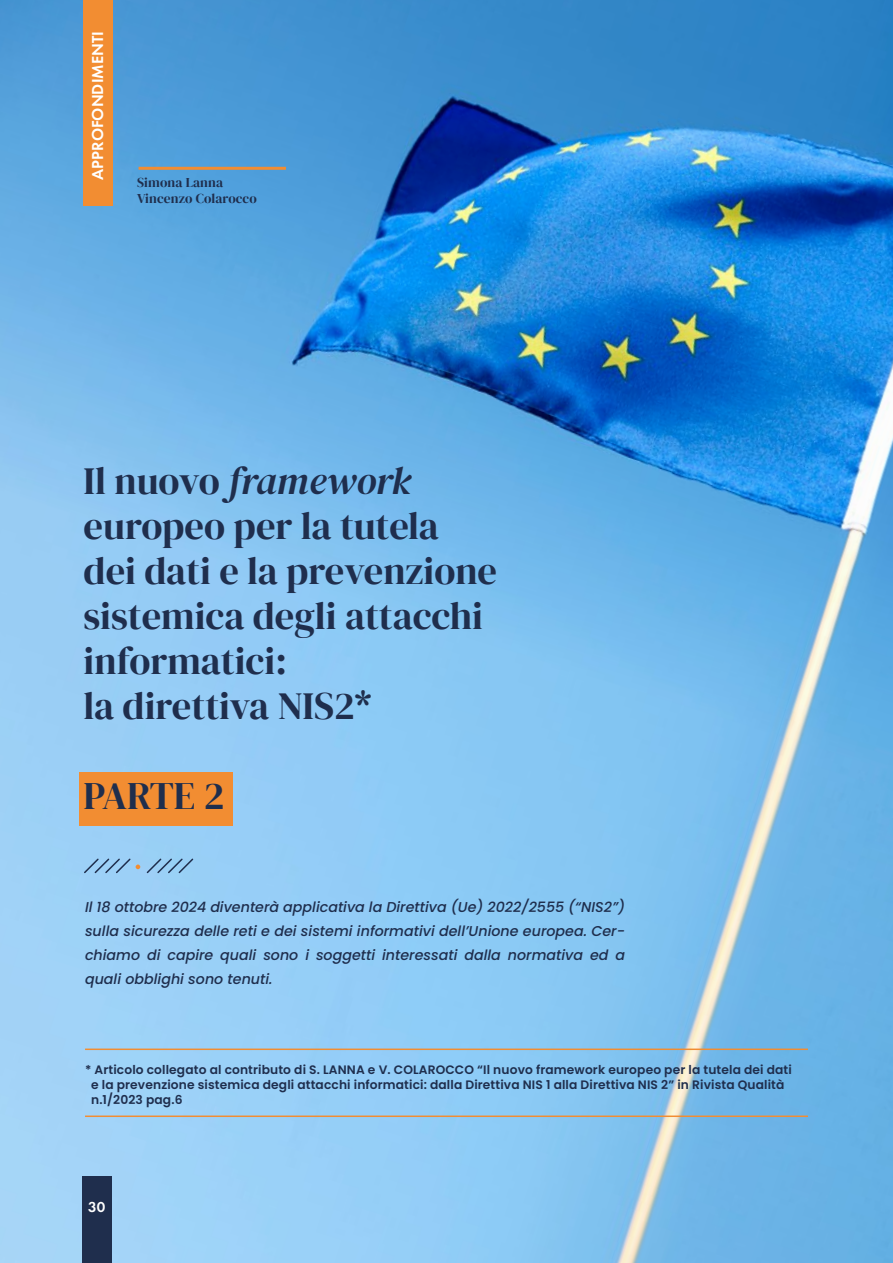
<style>
.page{position:relative;width:893px;height:1263px;background:#fff}
.page>*{position:absolute;margin:0;border:0;box-sizing:border-box;transform-origin:0 0}
.t1{font:38.55px/45px "DM Serif Display";color:#1f2e4d}
.t2{font:600 16.5px "Futura PT";color:#fff}
.t3{font:600 15px "Futura PT";color:#fff}
.t4{font:italic 500 14.25px/24px "Poppins";color:#1f2e4d;text-align:justify}
.t5{font:13.5px/16.2px "DM Serif Display";letter-spacing:.01em;color:#1f2e4d}
.t6{font:600 12.3px/15px "Poppins";letter-spacing:.01em;color:#1f2e4d}
.s1{font-style:italic}
</style>
<div class="page">
<img style="left:0;top:0;width:893px;height:1263px">
<div style="left:82px;top:1176px;width:30px;height:87px;background:#1f2e4d"></div>
<div style="left:83px;top:0;width:30px;height:206px;background:#f28d32"></div>
<hr style="left:139px;top:167px;width:147px;height:3px;background:#f28d32">
<svg style="left:83px;top:857px;width:112px;height:17px;background:#8cbadf"></svg>
<hr style="left:85px;top:1048px;width:723px;height:2px;background:#f28d32">
<hr style="left:85px;top:1115px;width:723px;height:2px;background:#f28d32">
<div style="left:79px;top:772px;width:153px;height:53px;background:#f28d32"></div>
<p class="t2" style="left:87px;top:180px;width:150px;rotate:-90deg">APPROFONDIMENTI</p>
<p class="t5" style="left:137px;top:175px;width:121px">Simona Lanna<br>Vincenzo Colarocco</p>
<h1 class="t1" style="left:84px;top:459px;width:415px">Il nuovo <span class="s1">framework </span>europeo per la tutela dei dati e la prevenzione sistemica degli attacchi informatici:<br>la direttiva NIS2*</h1>
<h1 class="t1" style="left:84px;top:774px;width:142px">PARTE 2</h1>
<p class="t4" style="left:85px;top:895px;width:542px">Il 18 ottobre 2024 diventerà applicativa la Direttiva (Ue) 2022/2555 (“NIS2”) sulla sicurezza delle reti e dei sistemi informativi dell’Unione europea. Cer&shy;chiamo di capire quali sono i soggetti interessati dalla normativa ed a quali obblighi sono tenuti.</p>
<p class="t6" style="left:91px;top:1062px;width:702px;text-indent:-6px">* Articolo collegato al contributo di S. LANNA e V. COLAROCCO “Il nuovo framework europeo per la tutela dei dati e la prevenzione sistemica degli attacchi informatici: dalla Direttiva NIS 1 alla Direttiva NIS 2” in Rivista Qualità n.1/2023 pag.6</p>
<p class="t3" style="left:88px;top:1197px;width:19px">30</p>
</div>
